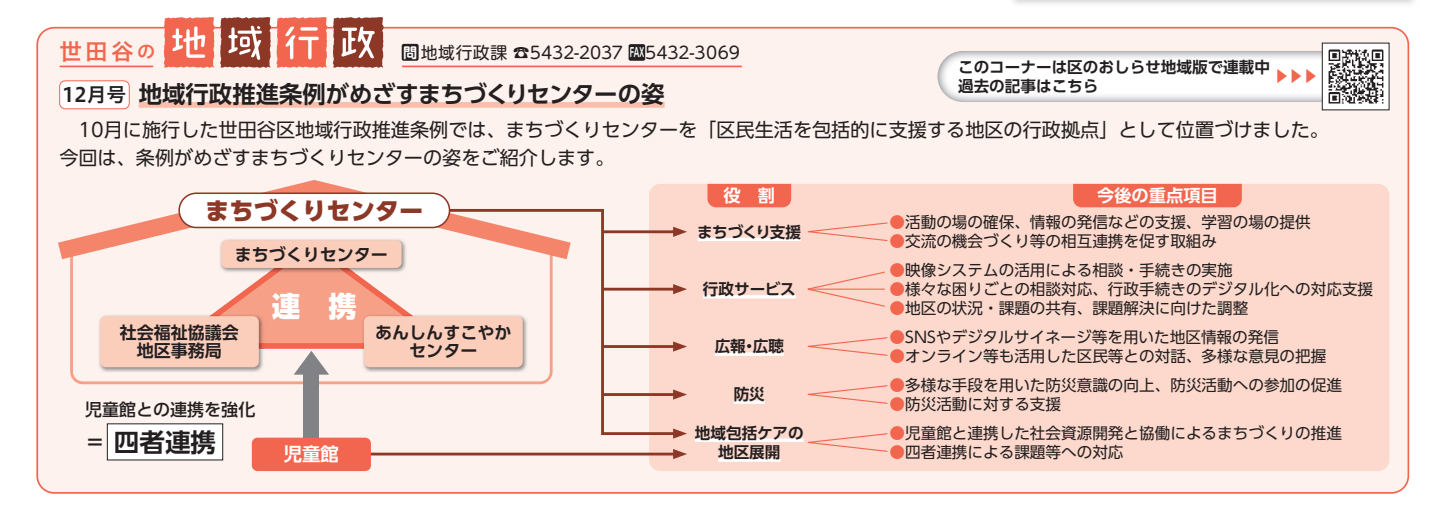
<style>
.page{position:relative;width:1448px;height:512px;background:#fff}
.page>*{position:absolute;margin:0;border:0;box-sizing:border-box;transform-origin:0 0}
.t1{font:800 28.4px "UD Shin Go Pro";color:#fff}
.t2{font:700 25.6px "UD Shin Go Pro De";color:#231f20}
.t3{font:800 24.2px "UD Shin Go Pro";color:#8d3727}
.t4{font:700 23.4px "UD Shin Go Pro De";letter-spacing:-.005em;color:#231f20}
.t5{font:22.6px "Hiragino UD Sans Std N W6";color:#f2664f}
.t6{font:19.8px "Hiragino UD Sans Std N W6";color:#231f20}
.t7{font:700 19.8px "UD Shin Go Pro De";color:#231f20}
.t8{font:19.2px/27.6px "UD Shin Go Pro";color:#231f20}
.t9{font:700 18.4px "UD Shin Go Pro De";color:#fff}
.t10{font:700 17.2px "UD Shin Go Pro De";color:#fff}
.t11{font:700 17px/18.4px "UD Shin Go Pro De";color:#231f20;text-align:center}
.t12{font:500 17px "UD Shin Go Pro";color:#231f20}
.t13{font:16.8px "UD Shin M Go Pro";letter-spacing:.005em;color:#231f20}
.t14{font:15.6px "UD Shin Go Pro";color:#231f20}
.t15{font:700 15.6px/19.8px "UD Shin Go Pro De";color:#231f20;text-align:center}
.t16{font:700 15.6px "UD Shin Go Pro De";letter-spacing:-.05em;color:#231f20}
.t17{font:700 15.6px "UD Shin Go Pro De";color:#f2664f}
.s1{font-size:18.2px}
.s2{font-family:"UD Shin M Go Pro De";font-weight:700;font-size:14.2px;color:#fff}
.s3{font-family:"UD Shin M Go Pro De";font-weight:700;font-size:12.4px;color:#fff}
.s4{color:#f2664f}
</style>
<div class="page">
<div style="left:36px;top:27px;width:1372px;height:466px;background:#fdf2ed"></div>
<div style="left:139px;top:102px;width:525px;height:6px;background:#fabeaa"></div>
<div style="left:60px;top:81px;width:69px;height:28px;background:#fff;border-radius:6px"></div>
<div style="left:59px;top:80px;width:70px;height:29px;border:1px solid #f2664f;border-radius:6px"></div>
<svg style="left:164px;top:17px;width:50px;height:51px;background:#f48572"></svg>
<svg style="left:220px;top:17px;width:107px;height:51px;background:#cf7869"></svg>
<svg style="left:333px;top:17px;width:50px;height:51px;background:#a66356"></svg>
<hr style="left:60px;top:66px;width:92px;height:1px;background:#f2664f">
<img style="left:937px;top:51px;width:432px;height:51px;border-radius:26px">
<img style="left:1323px;top:45px;width:63px;height:63px">
<div style="left:401px;top:44px;width:17px;height:17px;background:#231f20;border-radius:2px"></div>
<div style="left:628px;top:44px;width:17px;height:17px;background:#231f20;border-radius:2px"></div>
<hr style="left:402px;top:66px;width:339px;height:1px;background:#f2664f">
<div style="left:649px;top:184px;width:739px;height:287px;background:#fcd9cc;border-radius:11px"></div>
<div style="left:707px;top:184px;width:84px;height:23px;background:#f2664f"></div>
<div style="left:1073px;top:184px;width:168px;height:23px;background:#f2664f"></div>
<hr style="left:697px;top:238px;width:103px;height:3px;background:#fff">
<hr style="left:703px;top:295px;width:92px;height:3px;background:#fff">
<svg style="left:714px;top:352px;width:69px;height:4px"></svg>
<svg style="left:733px;top:400px;width:31px;height:4px"></svg>
<svg style="left:695px;top:438px;width:102px;height:4px"></svg>
<hr style="left:718px;top:458px;width:62px;height:3px;background:#fff">
<svg style="left:807px;top:271px;width:78px;height:36px"></svg>
<hr style="left:810px;top:288px;width:74px;height:2px;background:#f2664f">
<svg style="left:797px;top:222px;width:91px;height:19px"></svg>
<svg style="left:807px;top:337px;width:81px;height:19px"></svg>
<svg style="left:807px;top:385px;width:81px;height:19px"></svg>
<svg style="left:797px;top:433px;width:91px;height:19px"></svg>
<svg style="left:70px;top:259px;width:329px;height:125px;background:#fbe8e1"></svg>
<hr style="left:332px;top:452px;width:344px;height:3px;background:#8d3727">
<svg style="left:673px;top:449px;width:14px;height:10px"></svg>
<svg style="left:679px;top:229px;width:8px;height:6px"></svg>
<svg style="left:679px;top:286px;width:8px;height:6px"></svg>
<svg style="left:679px;top:343px;width:8px;height:7px"></svg>
<svg style="left:679px;top:391px;width:8px;height:7px"></svg>
<svg style="left:58px;top:180px;width:512px;height:79px;background:#fbe0d8"></svg>
<svg style="left:165px;top:240px;width:54px;height:74px"></svg>
<img style="left:98px;top:314px;width:76px;height:59px">
<div style="left:100px;top:316px;width:159px;height:51px;background:#fbcebc;border-radius:6px"></div>
<img style="left:219px;top:238px;width:180px;height:6px">
<div style="left:221px;top:240px;width:180px;height:28px;background:#fbcebc;border-radius:6px"></div>
<svg style="left:399px;top:207px;width:280px;height:229px;background:#f8e0d8"></svg>
<svg style="left:673px;top:428px;width:14px;height:10px"></svg>
<div style="left:179px;top:193px;width:270px;height:34px;background:#fff;border-radius:17px"></div>
<div style="left:178px;top:192px;width:272px;height:36px;border:2px solid #8d3727;border-radius:17px"></div>
<svg style="left:174px;top:244px;width:274px;height:130px"></svg>
<div style="left:304px;top:368px;width:15px;height:85px;background:#808285"></div>
<div style="left:252px;top:437px;width:119px;height:34px;background:#f2664f;border-radius:6px"></div>
<div style="left:107px;top:424px;width:116px;height:36px;background:#fff"></div>
<h3 class="t5" style="left:59px;top:34px;width:97px">世田谷<span class="s1">の</span></h3>
<p class="t6" style="left:63px;top:80px;width:65px">12月号</p>
<p class="t13" style="left:403px;top:39px;width:338px"><span class="s2">問</span>地域行政課 ☎5432-2037 <span class="s3">FAX</span>5432-3069</p>
<h3 class="t4" style="left:139px;top:75px;width:527px">地域行政推進条例がめざすまちづくりセンターの姿</h3>
<p class="t15" style="left:957px;top:57px;width:313px">このコーナーは区のおしらせ地域版で連載中</p>
<p class="t15" style="left:957px;top:75px;width:142px">過去の記事はこちら</p>
<p class="t17" style="left:1273px;top:63px;width:46px">▶▶▶</p>
<p class="t8" style="left:59px;top:115px;width:1270px">　10月に施行した世田谷区地域行政推進条例では、まちづくりセンターを「区民生活を包括的に支援する地区の行政拠点」として位置づけました。今回は、条例がめざすまちづくりセンターの姿をご紹介します。</p>
<h3 class="t3" style="left:205px;top:190px;width:220px">まちづくりセンター</h3>
<p class="t11" style="left:235px;top:244px;width:155px">まちづくりセンター</p>
<h1 class="t1" style="left:272px;top:283px;width:87px">連　携</h1>
<p class="t11" style="left:120px;top:323px;width:121px">社会福祉協議会地区事務局</p>
<p class="t11" style="left:375px;top:323px;width:138px">あんしんすこやかセンター</p>
<p class="t12" style="left:85px;top:396px;width:172px">児童館との連携を強化</p>
<p class="t7" style="left:85px;top:426px;width:21px">＝</p>
<h2 class="t2" style="left:114px;top:421px;width:104px">四者連携</h2>
<p class="t9" style="left:284px;top:439px;width:57px">児童館</p>
<p class="t10" style="left:723px;top:181px;width:53px">役　割</p>
<p class="t10" style="left:1096px;top:181px;width:122px">今後の重点項目</p>
<p class="t16" style="left:697px;top:219px;width:105px">まちづくり支援</p>
<p class="t14" style="left:889px;top:210px;width:422px"><span class="s4">●</span>活動の場の確保、情報の発信などの支援、学習の場の提供</p>
<p class="t14" style="left:889px;top:228px;width:329px"><span class="s4">●</span>交流の機会づくり等の相互連携を促す取組み</p>
<p class="t15" style="left:703px;top:279px;width:94px">行政サービス</p>
<p class="t15" style="left:714px;top:336px;width:71px">広報・広聴</p>
<p class="t15" style="left:733px;top:384px;width:33px">防災</p>
<p class="t15" style="left:694px;top:422px;width:110px">地域包括ケアの地区展開</p>
<p class="t14" style="left:889px;top:258px;width:344px"><span class="s4">●</span>映像システムの活用による相談・手続きの実施</p>
<p class="t14" style="left:889px;top:276px;width:485px"><span class="s4">●</span>様々な困りごとの相談対応、行政手続きのデジタル化への対応支援</p>
<p class="t14" style="left:889px;top:295px;width:360px"><span class="s4">●</span>地区の状況・課題の共有、課題解決に向けた調整</p>
<p class="t14" style="left:889px;top:324px;width:391px"><span class="s4">●</span>SNSやデジタルサイネージ等を用いた地区情報の発信</p>
<p class="t14" style="left:889px;top:343px;width:438px"><span class="s4">●</span>オンライン等も活用した区民等との対話、多様な意見の把握</p>
<p class="t14" style="left:889px;top:372px;width:454px"><span class="s4">●</span>多様な手段を用いた防災意識の向上、防災活動への参加の促進</p>
<p class="t14" style="left:889px;top:391px;width:173px"><span class="s4">●</span>防災活動に対する支援</p>
<p class="t14" style="left:889px;top:420px;width:454px"><span class="s4">●</span>児童館と連携した社会資源開発と協働によるまちづくりの推進</p>
<p class="t14" style="left:889px;top:439px;width:235px"><span class="s4">●</span>四者連携による課題等への対応</p>
</div>
